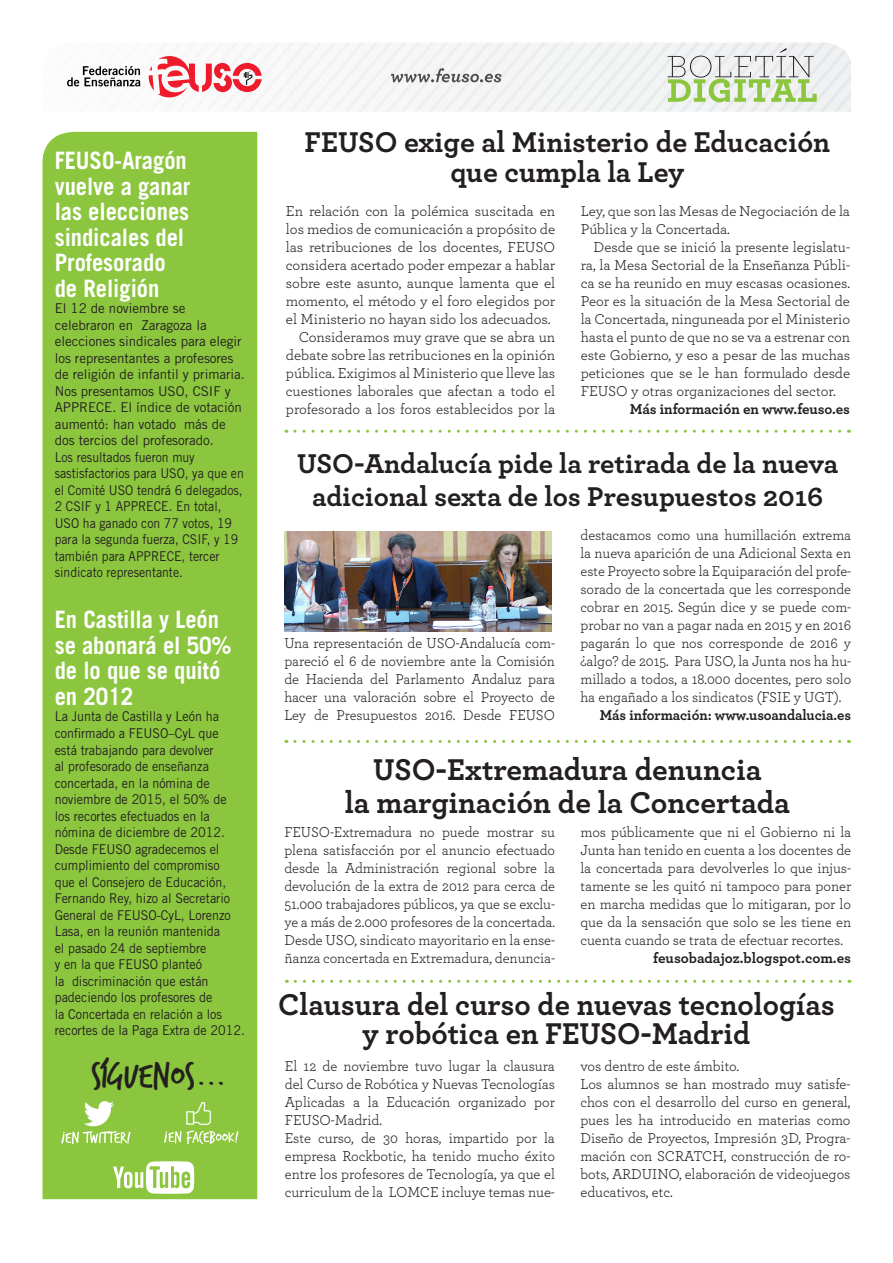
<style>
.page{position:relative;width:893px;height:1263px;background:#fff}
.page>*{position:absolute;margin:0;border:0;box-sizing:border-box;transform-origin:0 0}
.t1{font:37.65px "Trash Hand";color:#231f20}
.t2{font:700 31.5px "Archer Pro";color:#231f20}
.t3{font:700 30px/30px "Archer Pro";color:#231f20;text-align:center}
.t4{font:700 28.5px/33px "Archer Pro";color:#231f20;text-align:center}
.t5{font:700 24px/25.5px "Trade Gothic LT Std";letter-spacing:-.005em;color:#fff;scale:.94 1}
.t6{font:15px/18px "Archer Pro";letter-spacing:-.005em;color:#231f20;text-align:justify}
.t7{font:15px/18px "Archer Pro";letter-spacing:-.005em;color:#231f20;text-align:justify;scale:.96 1}
.t8{font:700 15px "Archer Pro";letter-spacing:-.005em;color:#231f20}
.t9{font:13.5px/16.5px "Trade Gothic LT Std";letter-spacing:-.005em;color:#231f20;scale:.93 1}
.t10{font:13.5px/16.5px "Trade Gothic LT Std";letter-spacing:-.005em;color:#231f20}
.t11{font:13.5px/16.5px "Trade Gothic LT Std";letter-spacing:-.005em;color:#231f20;scale:.91 1}
</style>
<div class="page">
<div style="left:43px;top:136px;width:214px;height:1063px;background:#8bc63e"></div>
<svg style="left:57px;top:43px;width:794px;height:93px"></svg>
<svg style="left:295px;top:430px;width:554px;height:3px"></svg>
<svg style="left:295px;top:740px;width:554px;height:3px"></svg>
<svg style="left:295px;top:980px;width:555px;height:3px"></svg>
<svg style="left:61px;top:1131px;width:69px;height:13px"></svg>
<img style="left:83px;top:1100px;width:31px;height:26px">
<svg style="left:164px;top:1130px;width:74px;height:14px"></svg>
<img style="left:184px;top:1101px;width:28px;height:25px">
<svg style="left:113px;top:1161px;width:81px;height:33px"></svg>
<img style="left:284px;top:531px;width:267px;height:100px">
<p class="t5" style="left:55px;top:148px;width:146px">FEUSO-Aragón vuelve a ganar las elecciones sindicales del<br>Profesorado</p>
<p class="t5" style="left:55px;top:275px;width:113px">de Religión</p>
<p class="t10" style="left:55px;top:300px;width:192px">El 12 de noviembre se celebraron en Zaragoza la elecciones sindicales para elegir los representantes a profesores de religión de infantil y primaria.<br>Nos presentamos USO, CSIF y<br>APPRECE. El índice de votación aumentó: han votado más de dos tercios del profesorado.</p>
<p class="t11" style="left:55px;top:449px;width:209px">Los resultados fueron muy sastisfactorios para USO, ya que en el Comité USO tendrá 6 delegados,<br>2 CSIF y 1 APPRECE. En total,<br>USO ha ganado con 77 votos, 19 para la segunda fuerza, CSIF, y 19 también para APPRECE, tercer sindicato representante.</p>
<p class="t5" style="left:55px;top:607px;width:190px">En Castilla y León se abonará el 50% de lo que se quitó en 2012</p>
<p class="t9" style="left:55px;top:708px;width:206px">La Junta de Castilla y León ha confirmado a FEUSO–CyL que<br>está trabajando para devolver<br>al profesorado de enseñanza concertada, en la nómina de noviembre de 2015, el 50% de los recortes efectuados en la nómina de diciembre de 2012.<br>Desde FEUSO agradecemos el cumplimiento del compromiso<br>que el Consejero de Educación,<br>Fernando Rey, hizo al Secretario<br>General de FEUSO-CyL, Lorenzo<br>Lasa, en la reunión mantenida<br>el pasado 24 de septiembre<br>y en la que FEUSO planteó<br>la discriminación que están padeciendo los profesores de<br>la Concertada en relación a los recortes de la Paga Extra de 2012.</p>
<p class="t1" style="left:91px;top:1058px;width:136px">SÍGUENOS...</p>
<p class="t3" style="left:305px;top:125px;width:527px">FEUSO exige al Ministerio de Educación que cumpla la Ley</p>
<p class="t6" style="left:286px;top:201px;width:271px">En relación con la polémica suscitada en los medios de comunicación a propósito de las retribuciones de los docentes, FEUSO considera acertado poder empezar a hablar sobre este asunto, aunque lamenta que el momento, el método y el foro elegidos por el Ministerio no hayan sido los adecuados.</p>
<p class="t6" style="left:286px;top:327px;width:271px;text-indent:13px">Consideramos muy grave que se abra un debate sobre las retribuciones en la opinión pública. Exigimos al Ministerio que lleve las cuestiones laborales que afectan a todo el profesorado a los foros establecidos por la</p>
<p class="t6" style="left:581px;top:201px;width:271px">Ley, que son las Mesas de Negociación de la<br>Pública y la Concertada.</p>
<p class="t6" style="left:581px;top:237px;width:271px;text-indent:13px">Desde que se inició la presente legislatu&shy;ra, la Mesa Sectorial de la Enseñanza Públi&shy;ca se ha reunido en muy escasas ocasiones.<br>Peor es la situación de la Mesa Sectorial de la Concertada, ninguneada por el Ministerio hasta el punto de que no se va a estrenar con este Gobierno, y eso a pesar de las muchas peticiones que se le han formulado desde FEUSO y otras organizaciones del sector.</p>
<p class="t8" style="left:630px;top:397px;width:222px">Más información en www.feuso.es</p>
<p class="t4" style="left:297px;top:445px;width:542px">USO-Andalucía pide la retirada de la nueva adicional sexta de los Presupuestos 2016</p>
<p class="t7" style="left:284px;top:633px;width:283px">Una representación de USO-Andalucía com&shy;pareció el 6 de noviembre ante la Comisión de Hacienda del Parlamento Andaluz para hacer una valoración sobre el Proyecto de Ley de Presupuestos 2016. Desde FEUSO</p>
<p class="t7" style="left:580px;top:525px;width:283px">destacamos como una humillación extrema la nueva aparición de una Adicional Sexta en este Proyecto sobre la Equiparación del profe&shy;sorado de la concertada que les corresponde cobrar en 2015. Según dice y se puede com&shy;probar no van a pagar nada en 2015 y en 2016 pagarán lo que nos corresponde de 2016 y ¿algo? de 2015. Para USO, la Junta nos ha hu&shy;millado a todos, a 18.000 docentes, pero solo ha engañado a los sindicatos (FSIE y UGT).</p>
<p class="t8" style="left:600px;top:703px;width:253px">Más información: www.usoandalucia.es</p>
<p class="t2" style="left:373px;top:744px;width:390px">USO-Extremadura denuncia</p>
<p class="t2" style="left:345px;top:777px;width:447px">la marginación de la Concertada</p>
<p class="t7" style="left:284px;top:822px;width:283px">FEUSO-Extremadura no puede mostrar su plena satisfacción por el anuncio efectuado desde la Administración regional sobre la devolución de la extra de 2012 para cerca de 51.000 trabajadores públicos, ya que se exclu&shy;ye a más de 2.000 profesores de la concertada.</p>
<p class="t6" style="left:284px;top:930px;width:272px">Desde USO, sindicato mayoritario en la ense&shy;ñanza concertada en Extremadura, denuncia-</p>
<p class="t6" style="left:580px;top:822px;width:272px">mos públicamente que ni el Gobierno ni la Junta han tenido en cuenta a los docentes de la concertada para devolverles lo que injus&shy;tamente se les quitó ni tampoco para poner en marcha medidas que lo mitigaran, por lo que da la sensación que solo se les tiene en cuenta cuando se trata de efectuar recortes.</p>
<p class="t8" style="left:653px;top:946px;width:199px">feusobadajoz.blogspot.com.es</p>
<p class="t2" style="left:278px;top:979px;width:558px">Clausura del curso de nuevas tecnologías</p>
<p class="t2" style="left:363px;top:1008px;width:389px">y robótica en FEUSO-Madrid</p>
<p class="t6" style="left:285px;top:1056px;width:272px">El 12 de noviembre tuvo lugar la clausura del Curso de Robótica y Nuevas Tecnologías Aplicadas a la Educación organizado por FEUSO-Madrid.</p>
<p class="t6" style="left:285px;top:1128px;width:272px">Este curso, de 30 horas, impartido por la empresa Rockbotic, ha tenido mucho éxito entre los profesores de Tecnología, ya que el curriculum de la LOMCE incluye temas nue-</p>
<p class="t6" style="left:580px;top:1056px;width:160px">vos dentro de este ámbito.</p>
<p class="t6" style="left:580px;top:1074px;width:272px">Los alumnos se han mostrado muy satisfe&shy;chos con el desarrollo del curso en general, pues les ha introducido en materias como Diseño de Proyectos, Impresión 3D, Progra&shy;mación con SCRATCH, construcción de ro&shy;bots, ARDUINO, elaboración de videojuegos educativos, etc.</p>
</div>
